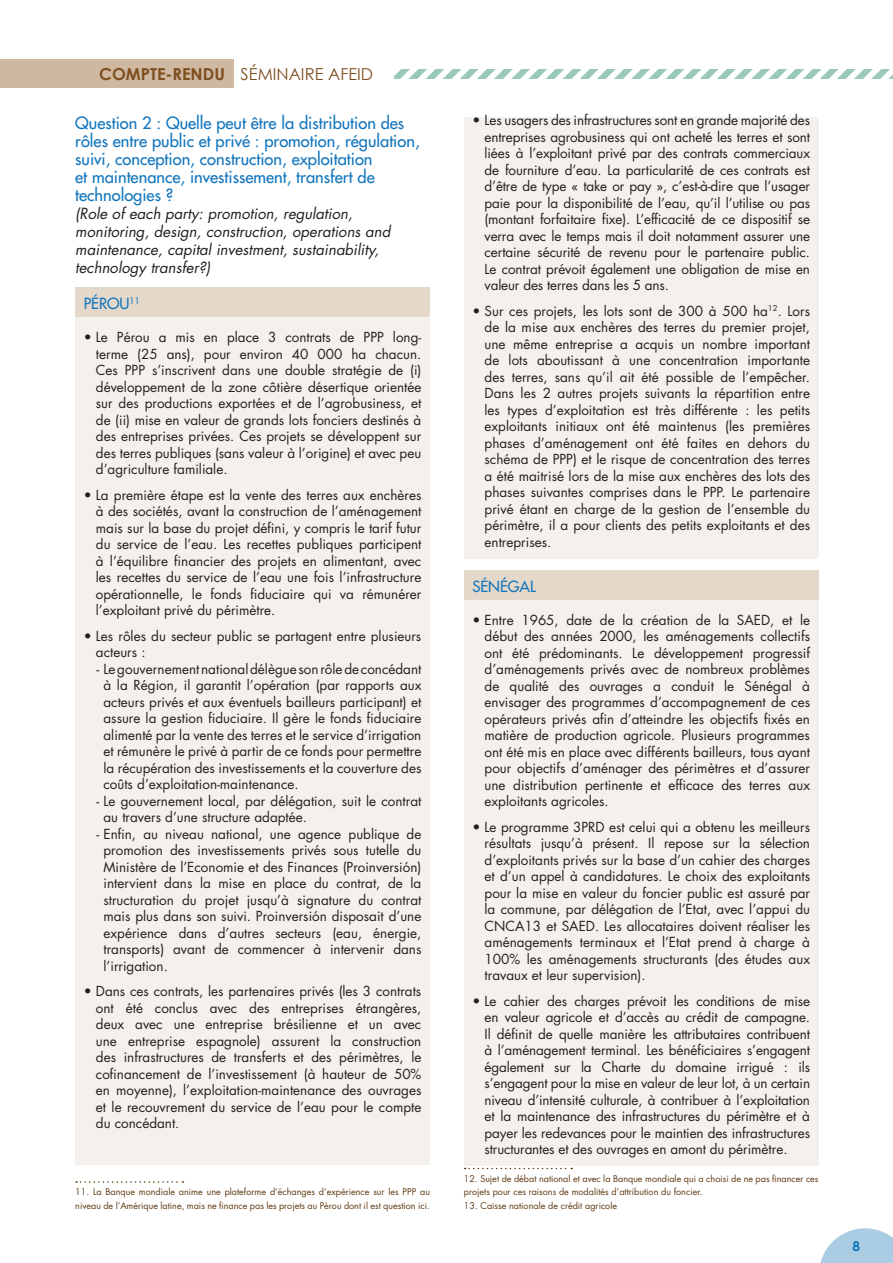
<style>
.page{position:relative;width:893px;height:1263px;background:#fff}
.page>*{position:absolute;margin:0;border:0;box-sizing:border-box;transform-origin:0 0}
.t1{font:16.5px/18px "Futura";color:#1276bd}
.t2{font:16.5px "Century Gothic";color:#7e4e1f}
.t3{font:italic 15px/18px "Futura";color:#231f20}
.t4{font:15px "Futura";color:#1276bd}
.t5{font:13.5px/16.5px "Futura";color:#231f20;text-align:justify}
.t6{font:700 13.5px "Century Gothic";color:#1276bd}
.t7{font:9px/13.5px "Futura";color:#603912}
.s1{font-weight:700}
</style>
<div class="page">
<svg style="left:820px;top:1228px;width:73px;height:35px"></svg>
<div style="left:75px;top:288px;width:355px;height:30px;background:#e4d8cb"></div>
<div style="left:75px;top:317px;width:355px;height:20px;background:#f4f1ec"></div>
<div style="left:75px;top:334px;width:355px;height:152px;background:#f4f1ec"></div>
<div style="left:75px;top:475px;width:355px;height:20px;background:#f4f1ec"></div>
<div style="left:75px;top:491px;width:355px;height:136px;background:#f4f1ec"></div>
<div style="left:75px;top:616px;width:355px;height:20px;background:#f4f1ec"></div>
<div style="left:75px;top:632px;width:355px;height:37px;background:#f4f1ec"></div>
<div style="left:75px;top:665px;width:355px;height:136px;background:#f4f1ec"></div>
<div style="left:75px;top:797px;width:355px;height:37px;background:#f4f1ec"></div>
<div style="left:75px;top:830px;width:355px;height:152px;background:#f4f1ec"></div>
<div style="left:75px;top:971px;width:355px;height:20px;background:#f4f1ec"></div>
<div style="left:75px;top:988px;width:355px;height:152px;background:#f4f1ec"></div>
<div style="left:75px;top:1129px;width:355px;height:20px;background:#f4f1ec"></div>
<div style="left:75px;top:1145px;width:355px;height:20px;background:#f4f1ec"></div>
<svg style="left:76px;top:1181px;width:108px;height:2px"></svg>
<div style="left:464px;top:117px;width:355px;height:185px;background:#f4f1ec"></div>
<div style="left:464px;top:291px;width:355px;height:20px;background:#f4f1ec"></div>
<div style="left:464px;top:307px;width:355px;height:252px;background:#f4f1ec"></div>
<div style="left:464px;top:570px;width:355px;height:30px;background:#e4d8cb"></div>
<div style="left:464px;top:600px;width:355px;height:20px;background:#f4f1ec"></div>
<div style="left:464px;top:616px;width:355px;height:202px;background:#f4f1ec"></div>
<div style="left:464px;top:807px;width:355px;height:20px;background:#f4f1ec"></div>
<div style="left:464px;top:823px;width:355px;height:169px;background:#f4f1ec"></div>
<div style="left:464px;top:981px;width:355px;height:20px;background:#f4f1ec"></div>
<div style="left:464px;top:997px;width:355px;height:169px;background:#f4f1ec"></div>
<svg style="left:465px;top:1168px;width:107px;height:1px"></svg>
<div style="left:0;top:60px;width:234px;height:28px;background:#ceb8a2"></div>
<svg style="left:394px;top:70px;width:499px;height:8px"></svg>
<p class="t2" style="left:99px;top:64px;width:275px"><span class="s1">COMPTE-RENDU</span> SÉMINAIRE AFEID</p>
<p class="t1" style="left:75px;top:114px;width:346px">Question 2 : Quelle peut être la distribution des rôles entre public et privé : promotion, régulation, suivi, conception, construction, exploitation<br>et maintenance, investissement, transfert de technologies ?</p>
<p class="t3" style="left:75px;top:204px;width:317px">(Role of each party: promotion, regulation, monitoring, design, construction, operations and maintenance, capital investment, sustainability, technology transfer?)</p>
<p class="t4" style="left:84px;top:294px;width:57px">PÉROU<sup>11</sup></p>
<p class="t5" style="left:96px;top:329px;width:327px;text-indent:-12px">• Le Pérou a mis en place 3 contrats de PPP long&shy;terme (25 ans), pour environ 40 000 ha chacun.<br>Ces PPP s’inscrivent dans une double stratégie de (i) développement de la zone côtière désertique orientée sur des productions exportées et de l’agrobusiness, et de (ii) mise en valeur de grands lots fonciers destinés à des entreprises privées. Ces projets se développent sur des terres publiques (sans valeur à l’origine) et avec peu d’agriculture familiale.</p>
<p class="t5" style="left:96px;top:486px;width:327px;text-indent:-12px">• La première étape est la vente des terres aux enchères à des sociétés, avant la construction de l’aménagement mais sur la base du projet défini, y compris le tarif futur du service de l’eau. Les recettes publiques participent à l’équilibre financier des projets en alimentant, avec les recettes du service de l’eau une fois l’infrastructure opérationnelle, le fonds fiduciaire qui va rémunérer l’exploitant privé du périmètre.</p>
<p class="t5" style="left:96px;top:627px;width:327px;text-indent:-12px">• Les rôles du secteur public se partagent entre plusieurs acteurs :</p>
<p class="t5" style="left:103px;top:660px;width:319px;text-indent:-7px">- Le gouvernement national délègue son rôle de concédant à la Région, il garantit l’opération (par rapports aux acteurs privés et aux éventuels bailleurs participant) et assure la gestion fiduciaire. Il gère le fonds fiduciaire alimenté par la vente des terres et le service d’irrigation et rémunère le privé à partir de ce fonds pour permettre la récupération des investissements et la couverture des coûts d’exploitation-maintenance.</p>
<p class="t5" style="left:103px;top:792px;width:319px;text-indent:-7px">- Le gouvernement local, par délégation, suit le contrat au travers d’une structure adaptée.</p>
<p class="t5" style="left:103px;top:825px;width:319px;text-indent:-7px">- Enfin, au niveau national, une agence publique de promotion des investissements privés sous tutelle du Ministère de l’Economie et des Finances (Proinversión) intervient dans la mise en place du contrat, de la structuration du projet jusqu’à signature du contrat mais plus dans son suivi. Proinversión disposait d’une expérience dans d’autres secteurs (eau, énergie, transports) avant de commencer à intervenir dans l’irrigation.</p>
<p class="t5" style="left:96px;top:983px;width:327px;text-indent:-12px">• Dans ces contrats, les partenaires privés (les 3 contrats ont été conclus avec des entreprises étrangères, deux avec une entreprise brésilienne et un avec une entreprise espagnole) assurent la construction des infrastructures de transferts et des périmètres, le cofinancement de l’investissement (à hauteur de 50% en moyenne), l’exploitation-maintenance des ouvrages et le recouvrement du service de l’eau pour le compte du concédant.</p>
<p class="t7" style="left:75px;top:1185px;width:356px">11. La Banque mondiale anime une plateforme d’échanges d’expérience sur les PPP au niveau de l’Amérique latine, mais ne finance pas les projets au Pérou dont il est question ici.</p>
<p class="t5" style="left:485px;top:112px;width:327px;text-indent:-12px">• Les usagers des infrastructures sont en grande majorité des entreprises agrobusiness qui ont acheté les terres et sont liées à l’exploitant privé par des contrats commerciaux de fourniture d’eau. La particularité de ces contrats est d’être de type « take or pay », c’est-à-dire que l’usager paie pour la disponibilité de l’eau, qu’il l’utilise ou pas (montant forfaitaire fixe). L’efficacité de ce dispositif se verra avec le temps mais il doit notamment assurer une certaine sécurité de revenu pour le partenaire public.<br>Le contrat prévoit également une obligation de mise en valeur des terres dans les 5 ans.</p>
<p class="t5" style="left:485px;top:302px;width:327px;text-indent:-12px">• Sur ces projets, les lots sont de 300 à 500 ha<sup>12</sup>. Lors de la mise aux enchères des terres du premier projet, une même entreprise a acquis un nombre important de lots aboutissant à une concentration importante des terres, sans qu’il ait été possible de l’empêcher.<br>Dans les 2 autres projets suivants la répartition entre les types d’exploitation est très différente : les petits exploitants initiaux ont été maintenus (les premières phases d’aménagement ont été faites en dehors du schéma de PPP) et le risque de concentration des terres a été maitrisé lors de la mise aux enchères des lots des phases suivantes comprises dans le PPP. Le partenaire privé étant en charge de la gestion de l’ensemble du périmètre, il a pour clients des petits exploitants et des entreprises.</p>
<p class="t4" style="left:472px;top:577px;width:65px">SÉNÉGAL</p>
<p class="t5" style="left:485px;top:611px;width:327px;text-indent:-12px">• Entre 1965, date de la création de la SAED, et le début des années 2000, les aménagements collectifs ont été prédominants. Le développement progressif d’aménagements privés avec de nombreux problèmes de qualité des ouvrages a conduit le Sénégal à envisager des programmes d’accompagnement de ces opérateurs privés afin d’atteindre les objectifs fixés en matière de production agricole. Plusieurs programmes ont été mis en place avec différents bailleurs, tous ayant pour objectifs d’aménager des périmètres et d’assurer une distribution pertinente et efficace des terres aux exploitants agricoles.</p>
<p class="t5" style="left:485px;top:818px;width:327px;text-indent:-12px">• Le programme 3PRD est celui qui a obtenu les meilleurs résultats jusqu’à présent. Il repose sur la sélection d’exploitants privés sur la base d’un cahier des charges et d’un appel à candidatures. Le choix des exploitants pour la mise en valeur du foncier public est assuré par la commune, par délégation de l’Etat, avec l’appui du CNCA13 et SAED. Les allocataires doivent réaliser les aménagements terminaux et l’Etat prend à charge à 100% les aménagements structurants (des études aux travaux et leur supervision).</p>
<p class="t5" style="left:485px;top:992px;width:327px;text-indent:-12px">• Le cahier des charges prévoit les conditions de mise en valeur agricole et d’accès au crédit de campagne.<br>Il définit de quelle manière les attributaires contribuent à l’aménagement terminal. Les bénéficiaires s’engagent également sur la Charte du domaine irrigué : ils s’engagent pour la mise en valeur de leur lot, à un certain niveau d’intensité culturale, à contribuer à l’exploitation et la maintenance des infrastructures du périmètre et à payer les redevances pour le maintien des infrastructures structurantes et des ouvrages en amont du périmètre.</p>
<p class="t7" style="left:464px;top:1172px;width:356px">12. Sujet de débat national et avec la Banque mondiale qui a choisi de ne pas financer ces projets pour ces raisons de modalités d’attribution du foncier.</p>
<p class="t7" style="left:464px;top:1199px;width:155px">13. Caisse nationale de crédit agricole</p>
<p class="t6" style="left:852px;top:1238px;width:9px">8</p>
</div>
